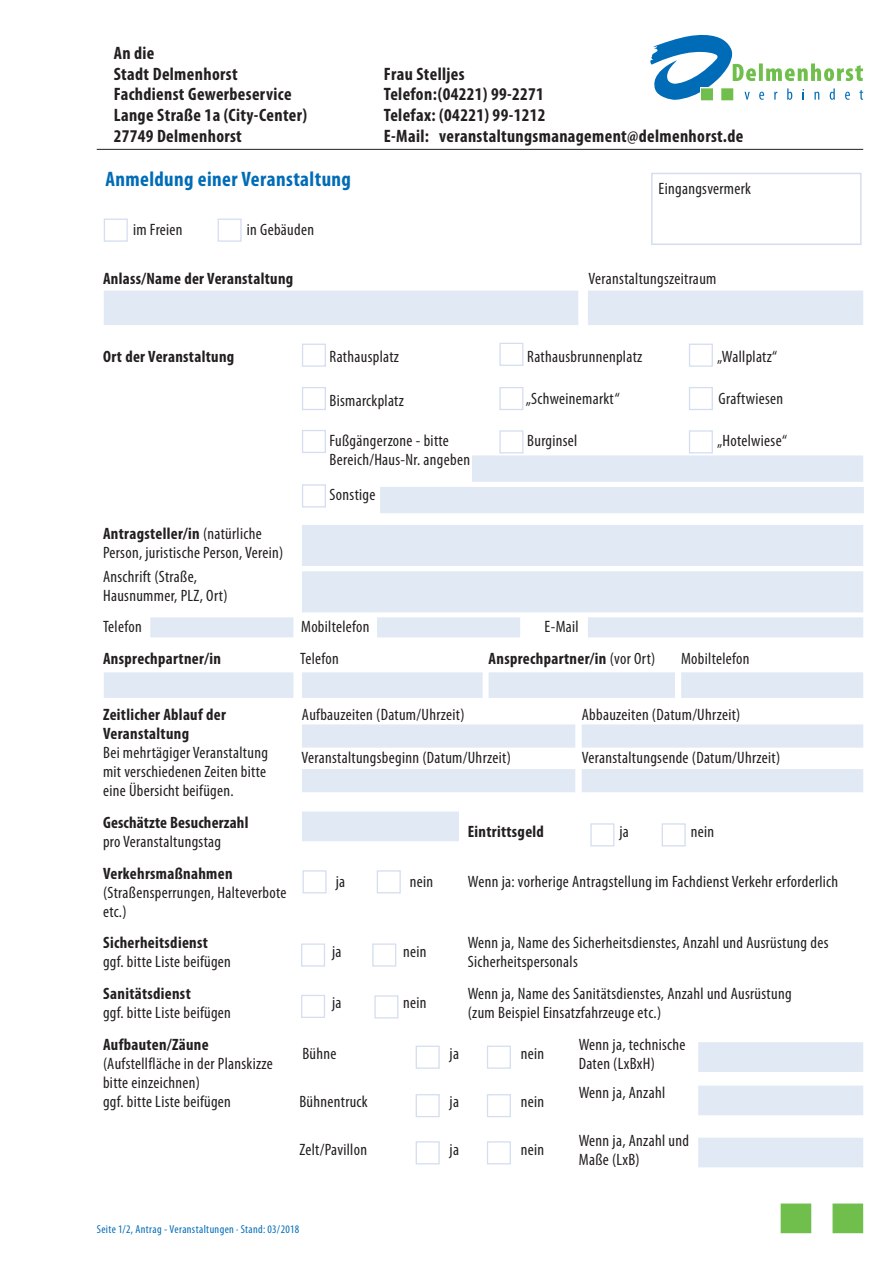
<style>
.page{position:relative;width:893px;height:1263px;background:#fff}
.page>*{position:absolute;margin:0;border:0;box-sizing:border-box;transform-origin:0 0}
.t1{font:700 condensed 21px "Myriad Pro";letter-spacing:.02em;color:#006cb7}
.t2{font:700 condensed 18px/20.7px "Myriad Pro";letter-spacing:.02em;color:#231f20}
.t3{font:condensed 16.5px/19px "Myriad Pro";letter-spacing:.02em;color:#231f20}
.t4{font:700 condensed 16.5px/18.9px "Myriad Pro";letter-spacing:.02em;color:#231f20}
.t5{font:condensed 11.55px "Myriad Pro";letter-spacing:.03em;color:#006cb7}
.s1{font-weight:700}
.s2{font-weight:400}
</style>
<div class="page">
<div style="left:302px;top:344px;width:24px;height:23px;border:1px solid #d4def0"></div>
<div style="left:499px;top:343px;width:24px;height:23px;border:1px solid #d4def0"></div>
<div style="left:689px;top:344px;width:24px;height:23px;border:1px solid #d4def0"></div>
<div style="left:302px;top:387px;width:24px;height:23px;border:1px solid #d4def0"></div>
<div style="left:499px;top:387px;width:24px;height:23px;border:1px solid #d4def0"></div>
<div style="left:689px;top:387px;width:24px;height:23px;border:1px solid #d4def0"></div>
<div style="left:302px;top:430px;width:24px;height:23px;border:1px solid #d4def0"></div>
<div style="left:499px;top:430px;width:24px;height:23px;border:1px solid #d4def0"></div>
<div style="left:689px;top:430px;width:24px;height:23px;border:1px solid #d4def0"></div>
<div style="left:302px;top:484px;width:24px;height:23px;border:1px solid #d4def0"></div>
<div style="left:380px;top:487px;width:484px;height:26px;background:#e1e9f5"></div>
<div style="left:302px;top:525px;width:561px;height:41px;background:#e1e9f5"></div>
<div style="left:302px;top:571px;width:561px;height:41px;background:#e1e9f5"></div>
<div style="left:150px;top:617px;width:143px;height:20px;background:#e1e9f5;border:2px solid #e1e9f5"></div>
<div style="left:377px;top:617px;width:143px;height:20px;background:#e1e9f5;border:2px solid #e1e9f5"></div>
<div style="left:588px;top:617px;width:275px;height:20px;background:#e1e9f5;border:2px solid #e1e9f5"></div>
<div style="left:104px;top:672px;width:189px;height:26px;background:#e1e9f5;border:2px solid #e1e9f5"></div>
<div style="left:302px;top:672px;width:181px;height:26px;background:#e1e9f5;border:2px solid #e1e9f5"></div>
<div style="left:489px;top:672px;width:186px;height:26px;background:#e1e9f5;border:2px solid #e1e9f5"></div>
<div style="left:681px;top:672px;width:182px;height:26px;background:#e1e9f5;border:2px solid #e1e9f5"></div>
<div style="left:302px;top:724px;width:273px;height:24px;background:#e1e9f5;border:2px solid #e1e9f5"></div>
<div style="left:582px;top:724px;width:281px;height:24px;background:#e1e9f5;border:2px solid #e1e9f5"></div>
<div style="left:302px;top:769px;width:273px;height:23px;background:#e1e9f5"></div>
<div style="left:582px;top:769px;width:281px;height:23px;background:#e1e9f5"></div>
<div style="left:302px;top:811px;width:157px;height:30px;background:#e1e9f5;border:2px solid #e1e9f5"></div>
<div style="left:590px;top:823px;width:24px;height:23px;border:1px solid #d4def0"></div>
<div style="left:662px;top:823px;width:24px;height:23px;border:1px solid #d4def0"></div>
<div style="left:303px;top:870px;width:24px;height:23px;border:1px solid #d4def0"></div>
<div style="left:377px;top:870px;width:24px;height:23px;border:1px solid #d4def0"></div>
<div style="left:301px;top:943px;width:24px;height:23px;border:1px solid #d4def0"></div>
<div style="left:372px;top:943px;width:24px;height:23px;border:1px solid #d4def0"></div>
<div style="left:301px;top:995px;width:24px;height:23px;border:1px solid #d4def0"></div>
<div style="left:374px;top:995px;width:24px;height:23px;border:1px solid #d4def0"></div>
<div style="left:416px;top:1045px;width:24px;height:24px;border:1px solid #d4def0"></div>
<div style="left:487px;top:1045px;width:24px;height:24px;border:1px solid #d4def0"></div>
<div style="left:698px;top:1042px;width:165px;height:30px;background:#e1e9f5"></div>
<div style="left:416px;top:1094px;width:24px;height:23px;border:1px solid #d4def0"></div>
<div style="left:487px;top:1094px;width:24px;height:23px;border:1px solid #d4def0"></div>
<div style="left:698px;top:1085px;width:165px;height:30px;background:#e1e9f5;border:2px solid #e1e9f5"></div>
<div style="left:416px;top:1141px;width:24px;height:23px;border:1px solid #d4def0"></div>
<div style="left:487px;top:1141px;width:24px;height:23px;border:1px solid #d4def0"></div>
<div style="left:698px;top:1138px;width:165px;height:29px;background:#e1e9f5"></div>
<div style="left:651px;top:173px;width:211px;height:72px;border:2px solid #d4def0"></div>
<hr style="left:97px;top:149px;width:766px;height:1px;background:#231f20">
<div style="left:472px;top:455px;width:391px;height:27px;background:#e1e9f5;border:2px solid #e1e9f5"></div>
<div style="left:104px;top:291px;width:474px;height:34px;background:#e1e9f5"></div>
<div style="left:588px;top:291px;width:275px;height:34px;background:#e1e9f5"></div>
<div style="left:104px;top:219px;width:24px;height:23px;border:1px solid #d4def0"></div>
<div style="left:218px;top:219px;width:24px;height:23px;border:1px solid #d4def0"></div>
<svg style="left:781px;top:1203px;width:82px;height:30px"></svg>
<svg style="left:650px;top:34px;width:213px;height:67px"></svg>
<p class="t2" style="left:114px;top:42px;width:125px">An die<br>Stadt Delmenhorst</p>
<p class="t2" style="left:384px;top:63px;width:82px">Frau Stelljes</p>
<p class="t2" style="left:114px;top:84px;width:179px">Fachdienst Gewerbeservice</p>
<p class="t2" style="left:384px;top:84px;width:162px">Telefon:(04221) 99-2271</p>
<p class="t2" style="left:114px;top:104px;width:195px">Lange Straße 1a (City-Center)</p>
<p class="t2" style="left:384px;top:104px;width:163px">Telefax: (04221) 99-1212</p>
<p class="t2" style="left:114px;top:125px;width:130px">27749 Delmenhorst</p>
<p class="t2" style="left:384px;top:125px;width:361px">E-Mail: veranstaltungsmanagement@delmenhorst.de</p>
<p class="t1" style="left:105px;top:166px;width:247px">Anmeldung einer Veranstaltung</p>
<p class="t3" style="left:659px;top:179px;width:94px">Eingangsvermerk</p>
<p class="t3" style="left:133px;top:219px;width:51px">im Freien</p>
<p class="t3" style="left:247px;top:219px;width:69px">in Gebäuden</p>
<p class="t4" style="left:103px;top:268px;width:192px">Anlass/Name der Veranstaltung</p>
<p class="t3" style="left:589px;top:268px;width:129px">Veranstaltungszeitraum</p>
<p class="t4" style="left:103px;top:347px;width:133px">Ort der Veranstaltung</p>
<p class="t3" style="left:330px;top:347px;width:71px">Rathausplatz</p>
<p class="t3" style="left:527px;top:347px;width:117px">Rathausbrunnenplatz</p>
<p class="t3" style="left:717px;top:347px;width:62px">„Wallplatz“</p>
<p class="t3" style="left:330px;top:391px;width:76px">Bismarckplatz</p>
<p class="t3" style="left:526px;top:389px;width:96px">„Schweinemarkt“</p>
<p class="t3" style="left:719px;top:389px;width:66px">Graftwiesen</p>
<p class="t3" style="left:330px;top:431px;width:142px">Fußgängerzone - bitte<br>Bereich/Haus-Nr. angeben</p>
<p class="t3" style="left:527px;top:431px;width:52px">Burginsel</p>
<p class="t3" style="left:717px;top:431px;width:71px">„Hotelwiese“</p>
<p class="t3" style="left:330px;top:485px;width:47px">Sonstige</p>
<p class="t3" style="left:103px;top:524px;width:182px"><span class="s1">Antragsteller/in</span> (natürliche<br>Person, juristische Person, Verein)</p>
<p class="t3" style="left:103px;top:567px;width:126px">Anschrift (Straße,<br>Hausnummer, PLZ, Ort)</p>
<p class="t3" style="left:103px;top:617px;width:40px">Telefon</p>
<p class="t3" style="left:301px;top:617px;width:70px">Mobiltelefon</p>
<p class="t3" style="left:545px;top:617px;width:36px">E-Mail</p>
<p class="t4" style="left:103px;top:648px;width:119px">Ansprechpartner/in</p>
<p class="t3" style="left:300px;top:648px;width:40px">Telefon</p>
<p class="t4" style="left:489px;top:648px;width:168px">Ansprechpartner/in <span class="s2">(vor Ort)</span></p>
<p class="t3" style="left:681px;top:648px;width:70px">Mobiltelefon</p>
<p class="t4" style="left:103px;top:705px;width:124px">Zeitlicher Ablauf der<br>Veranstaltung</p>
<p class="t3" style="left:103px;top:743px;width:166px;text-align:justify">Bei mehrtägiger Veranstaltung mit verschiedenen Zeiten bitte eine Übersicht beifügen.</p>
<p class="t4" style="left:103px;top:812px;width:147px">Geschätzte Besucherzahl</p>
<p class="t3" style="left:103px;top:831px;width:120px">pro Veranstaltungstag</p>
<p class="t4" style="left:103px;top:863px;width:131px">Verkehrsmaßnahmen</p>
<p class="t3" style="left:103px;top:882px;width:185px">(Straßensperrungen, Halteverbote etc.)</p>
<p class="t4" style="left:103px;top:933px;width:106px">Sicherheitsdienst</p>
<p class="t3" style="left:103px;top:952px;width:129px">ggf. bitte Liste beifügen</p>
<p class="t4" style="left:103px;top:984px;width:89px">Sanitätsdienst</p>
<p class="t3" style="left:103px;top:1003px;width:129px">ggf. bitte Liste beifügen</p>
<p class="t4" style="left:103px;top:1035px;width:107px">Aufbauten/Zäune</p>
<p class="t3" style="left:103px;top:1054px;width:171px">(Aufstellfläche in der Planskizze bitte einzeichnen)<br>ggf. bitte Liste beifügen</p>
<p class="t3" style="left:302px;top:705px;width:164px">Aufbauzeiten (Datum/Uhrzeit)</p>
<p class="t3" style="left:582px;top:705px;width:160px">Abbauzeiten (Datum/Uhrzeit)</p>
<p class="t3" style="left:301px;top:748px;width:211px">Veranstaltungsbeginn (Datum/Uhrzeit)</p>
<p class="t3" style="left:582px;top:748px;width:200px">Veranstaltungsende (Datum/Uhrzeit)</p>
<p class="t4" style="left:468px;top:821px;width:78px">Eintrittsgeld</p>
<p class="t3" style="left:620px;top:821px;width:11px">ja</p>
<p class="t3" style="left:691px;top:821px;width:25px">nein</p>
<p class="t3" style="left:336px;top:872px;width:11px">ja</p>
<p class="t3" style="left:410px;top:872px;width:25px">nein</p>
<p class="t3" style="left:468px;top:872px;width:372px">Wenn ja: vorherige Antragstellung im Fachdienst Verkehr erforderlich</p>
<p class="t3" style="left:332px;top:942px;width:11px">ja</p>
<p class="t3" style="left:403px;top:942px;width:25px">nein</p>
<p class="t3" style="left:468px;top:933px;width:362px">Wenn ja, Name des Sicherheitsdienstes, Anzahl und Ausrüstung des<br>Sicherheitspersonals</p>
<p class="t3" style="left:332px;top:993px;width:11px">ja</p>
<p class="t3" style="left:403px;top:993px;width:25px">nein</p>
<p class="t3" style="left:468px;top:984px;width:325px">Wenn ja, Name des Sanitätsdienstes, Anzahl und Ausrüstung (zum Beispiel Einsatzfahrzeuge etc.)</p>
<p class="t3" style="left:302px;top:1044px;width:36px">Bühne</p>
<p class="t3" style="left:450px;top:1044px;width:11px">ja</p>
<p class="t3" style="left:521px;top:1044px;width:25px">nein</p>
<p class="t3" style="left:579px;top:1035px;width:108px">Wenn ja, technische<br>Daten (LxBxH)</p>
<p class="t3" style="left:299px;top:1092px;width:70px">Bühnentruck</p>
<p class="t3" style="left:450px;top:1092px;width:11px">ja</p>
<p class="t3" style="left:521px;top:1092px;width:25px">nein</p>
<p class="t3" style="left:579px;top:1083px;width:88px">Wenn ja, Anzahl</p>
<p class="t3" style="left:299px;top:1140px;width:69px">Zelt/Pavillon</p>
<p class="t3" style="left:450px;top:1140px;width:11px">ja</p>
<p class="t3" style="left:521px;top:1140px;width:25px">nein</p>
<p class="t3" style="left:579px;top:1131px;width:112px">Wenn ja, Anzahl und<br>Maße (LxB)</p>
<p class="t5" style="left:97px;top:1222px;width:204px">Seite 1/2, Antrag - Veranstaltungen · Stand: 03/2018</p>
</div>
